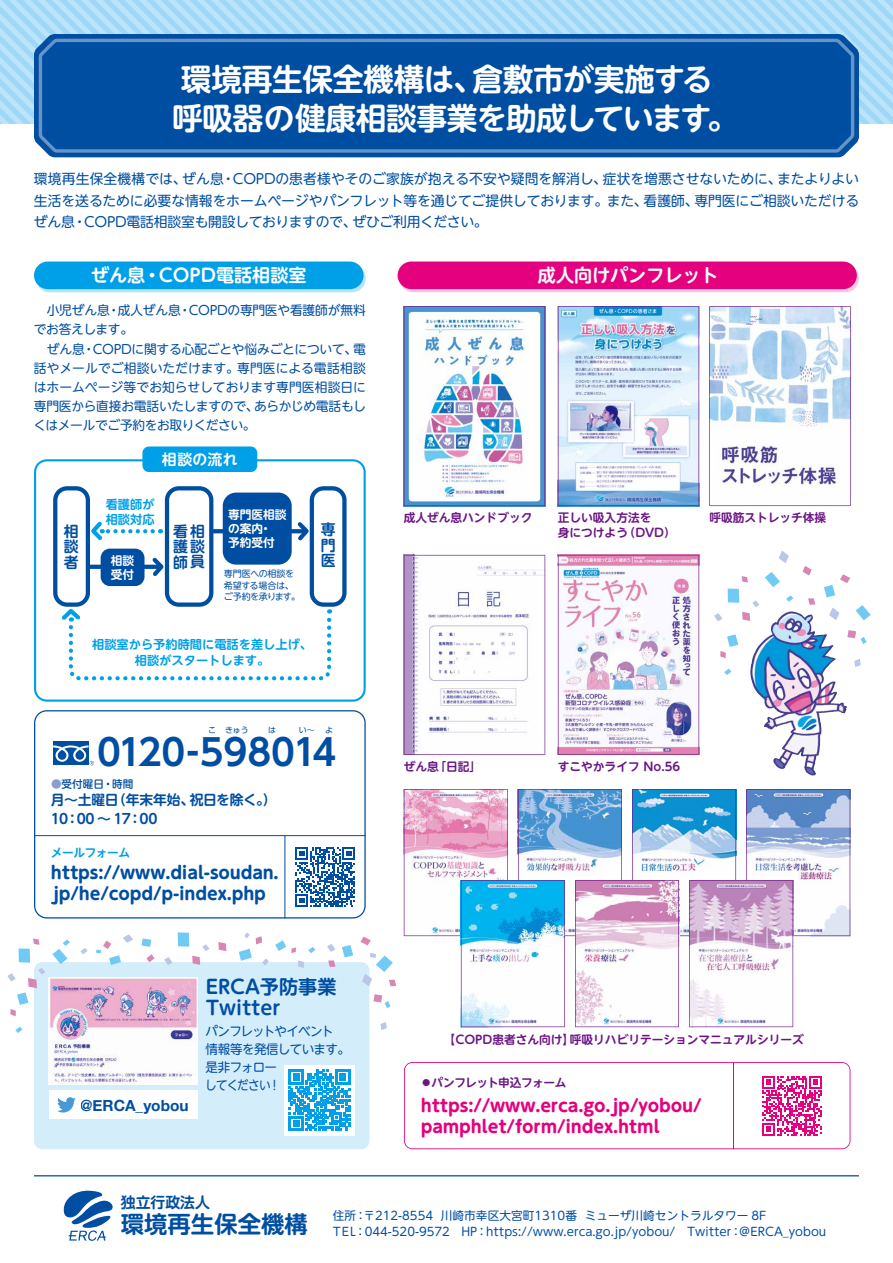
<style>
.page{position:relative;width:893px;height:1263px;background:#fff}
.page>*{position:absolute;margin:0;border:0;box-sizing:border-box;transform-origin:0 0}
.t1{font:700 36.15px "UD Shin Go Pr 6 De";letter-spacing:-.03em;color:#004ea2}
.t2{font:700 30.9px/38.2px "UD Shin M Go Pr 6 De";letter-spacing:-.015em;color:#fff}
.t3{font:700 23.4px "UD Shin M Go Pr 6 De";color:#004ea2}
.t4{font:700 19.2px/21.3px "UD Shin M Go Pr 6 De";color:#004ea2}
.t5{font:700 18px "UD Shin M Go Pr 6 De";color:#fff}
.t6{font:700 16.95px/21.3px "UD Shin M Go Pr 6";letter-spacing:-.01em;color:#e4007f}
.t7{font:700 16.95px/21.3px "UD Shin M Go Pr 6";letter-spacing:-.01em;color:#004ea2}
.t8{font:700 15.45px "Helvetica Neue";color:#004ea2}
.t9{font:700 14.85px/15.5px "UD Shin M Go Pr 6 De";color:#004ea2;text-align:justify}
.t10{font:700 14.85px "UD Shin M Go Pr 6 De";letter-spacing:.02em;color:#fff}
.t11{font:13.8px/21.3px "UD Shin M Go Pr 6";letter-spacing:-.015em;color:#004ea2;text-align:justify}
.t12{font:700 13.8px/19.2px "UD Shin M Go Pr 6 De";letter-spacing:-.03em;color:#004ea2}
.t13{font:12.75px/19.2px "UD Shin M Go Pr 6";letter-spacing:-.02em;color:#004ea2}
.t14{font:12.75px/18px "UD Shin M Go Pr 6";letter-spacing:-.055em;color:#004ea2}
.t15{font:700 12.15px/14.7px "UD Shin M Go Pr 6 De";color:#00a0e9}
.t16{font:11.7px/15.9px "UD Shin M Go Pr 6";color:#004ea2}
.t17{font:700 11.7px/14.9px "UD Shin M Go Pr 6 De";color:#6b1685}
.t18{font:700 11.7px/14.1px "UD Shin M Go Pr 6 De";color:#fff}
.t19{font:700 11.7px "UD Shin M Go Pr 6 De";letter-spacing:-.04em;color:#6b1685}
.t20{font:700 11.7px "UD Shin M Go Pr 6 De";letter-spacing:-.035em;color:#00a0e9}
.t21{font:500 10.65px "UD Shin M Go Pr 6";color:#004ea2}
.t22{font:9px/11.7px "UD Shin M Go Pr 6";letter-spacing:-.035em;color:#004ea2}
.t23{font:7.95px "UD Shin Go Pr 6";color:#004ea2}
.s1{color:#8b9ccf}
</style>
<div class="page">
<svg style="left:0;top:0;width:893px;height:124px;background:#acddf7"></svg>
<svg style="left:34px;top:34px;width:825px;height:123px;background:#0f59a8"></svg>
<svg style="left:64px;top:1190px;width:49px;height:51px"></svg>
<hr style="left:34px;top:1175px;width:825px;height:1px;background:#004ea2">
<svg style="left:34px;top:710px;width:332px;height:208px"></svg>
<div style="left:53px;top:742px;width:36px;height:23px;background:#004ea2"></div>
<svg style="left:53px;top:745px;width:41px;height:20px"></svg>
<svg style="left:34px;top:459px;width:332px;height:243px"></svg>
<div style="left:142px;top:446px;width:115px;height:26px;background:#00a0e9;border-radius:6px"></div>
<div style="left:53px;top:486px;width:37px;height:121px;border:4px solid #004ea2;border-radius:12px"></div>
<div style="left:165px;top:486px;width:48px;height:121px;border:4px solid #004ea2;border-radius:12px"></div>
<svg style="left:58px;top:605px;width:275px;height:77px"></svg>
<svg style="left:149px;top:554px;width:18px;height:26px"></svg>
<div style="left:310px;top:486px;width:37px;height:121px;border:4px solid #004ea2;border-radius:12px"></div>
<svg style="left:87px;top:518px;width:66px;height:26px"></svg>
<svg style="left:90px;top:565px;width:69px;height:4px"></svg>
<svg style="left:294px;top:518px;width:18px;height:26px"></svg>
<svg style="left:213px;top:529px;width:91px;height:4px"></svg>
<div style="left:223px;top:493px;width:69px;height:72px;background:#004ea2;border-radius:13px"></div>
<div style="left:101px;top:549px;width:44px;height:37px;background:#004ea2;border-radius:9px"></div>
<svg style="left:400px;top:265px;width:459px;height:27px"></svg>
<div style="left:398px;top:261px;width:459px;height:28px;background:#e4007f;border-radius:14px"></div>
<svg style="left:36px;top:265px;width:330px;height:27px"></svg>
<div style="left:34px;top:261px;width:330px;height:28px;background:#00a0e9;border-radius:14px"></div>
<img style="left:558px;top:555px;width:141px;height:200px">
<svg style="left:296px;top:847px;width:59px;height:60px"></svg>
<hr style="left:34px;top:835px;width:332px;height:1px;background:#004ea2">
<hr style="left:285px;top:836px;width:1px;height:82px;background:#004ea2">
<svg style="left:404px;top:1062px;width:446px;height:87px"></svg>
<hr style="left:733px;top:1062px;width:1px;height:87px;background:#e4007f">
<div style="left:34px;top:962px;width:335px;height:187px;background:#d3edfb;border-radius:8px"></div>
<img style="left:49px;top:977px;width:149px;height:107px">
<div style="left:284px;top:1065px;width:71px;height:70px;background:#fff"></div>
<svg style="left:289px;top:1070px;width:61px;height:61px"></svg>
<div style="left:49px;top:1091px;width:149px;height:28px;background:#fff"></div>
<svg style="left:57px;top:1097px;width:19px;height:15px"></svg>
<img style="left:750px;top:610px;width:106px;height:166px">
<img style="left:404px;top:306px;width:141px;height:200px">
<svg style="left:709px;top:306px;width:142px;height:200px"></svg>
<img style="left:558px;top:306px;width:141px;height:200px">
<img style="left:404px;top:789px;width:446px;height:238px">
<svg style="left:39px;top:39px;width:815px;height:114px;background:#0652a4"></svg>
<svg style="left:404px;top:555px;width:141px;height:200px"></svg>
<svg style="left:861px;top:637px;width:5px;height:7px"></svg>
<svg style="left:786px;top:595px;width:7px;height:7px"></svg>
<svg style="left:724px;top:669px;width:7px;height:6px"></svg>
<svg style="left:856px;top:605px;width:15px;height:15px"></svg>
<svg style="left:765px;top:572px;width:15px;height:15px"></svg>
<div style="left:728px;top:588px;width:11px;height:15px;background:#71caf3"></div>
<svg style="left:829px;top:607px;width:10px;height:13px"></svg>
<svg style="left:779px;top:551px;width:10px;height:12px"></svg>
<svg style="left:854px;top:659px;width:7px;height:8px"></svg>
<svg style="left:824px;top:585px;width:11px;height:12px"></svg>
<svg style="left:727px;top:634px;width:11px;height:13px"></svg>
<svg style="left:840px;top:574px;width:10px;height:9px"></svg>
<svg style="left:742px;top:576px;width:6px;height:6px"></svg>
<svg style="left:720px;top:651px;width:6px;height:7px"></svg>
<svg style="left:802px;top:566px;width:10px;height:10px"></svg>
<svg style="left:808px;top:598px;width:7px;height:7px"></svg>
<div style="left:847px;top:630px;width:9px;height:8px;background:#d986b5"></div>
<svg style="left:742px;top:600px;width:17px;height:21px"></svg>
<svg style="left:714px;top:613px;width:8px;height:8px"></svg>
<svg style="left:96px;top:950px;width:5px;height:3px"></svg>
<svg style="left:63px;top:939px;width:7px;height:7px"></svg>
<svg style="left:109px;top:955px;width:12px;height:10px"></svg>
<svg style="left:123px;top:934px;width:10px;height:9px"></svg>
<svg style="left:298px;top:960px;width:6px;height:8px"></svg>
<div style="left:142px;top:938px;width:9px;height:9px;background:#71caf3"></div>
<svg style="left:146px;top:954px;width:9px;height:8px"></svg>
<svg style="left:218px;top:942px;width:8px;height:9px"></svg>
<svg style="left:103px;top:941px;width:8px;height:8px"></svg>
<div style="left:178px;top:932px;width:11px;height:15px;background:#71caf3"></div>
<svg style="left:192px;top:944px;width:17px;height:21px"></svg>
<svg style="left:164px;top:957px;width:8px;height:8px"></svg>
<svg style="left:275px;top:940px;width:21px;height:13px"></svg>
<svg style="left:239px;top:932px;width:23px;height:29px"></svg>
<svg style="left:262px;top:958px;width:7px;height:7px"></svg>
<svg style="left:308px;top:947px;width:7px;height:6px"></svg>
<svg style="left:385px;top:1001px;width:5px;height:7px"></svg>
<svg style="left:380px;top:1022px;width:7px;height:8px"></svg>
<div style="left:373px;top:994px;width:9px;height:8px;background:#d986b5"></div>
<svg style="left:362px;top:953px;width:34px;height:33px"></svg>
<svg style="left:342px;top:945px;width:11px;height:12px"></svg>
<svg style="left:360px;top:936px;width:11px;height:9px"></svg>
<svg style="left:328px;top:960px;width:7px;height:7px"></svg>
<svg style="left:327px;top:944px;width:8px;height:8px"></svg>
<svg style="left:80px;top:948px;width:8px;height:6px"></svg>
<svg style="left:15px;top:1027px;width:8px;height:6px"></svg>
<svg style="left:52px;top:949px;width:16px;height:15px"></svg>
<div style="left:19px;top:948px;width:11px;height:15px;background:#71caf3"></div>
<svg style="left:17px;top:992px;width:11px;height:13px"></svg>
<svg style="left:33px;top:938px;width:6px;height:7px"></svg>
<svg style="left:10px;top:1009px;width:6px;height:7px"></svg>
<svg style="left:28px;top:968px;width:17px;height:20px"></svg>
<svg style="left:7px;top:973px;width:9px;height:8px"></svg>
<h2 class="t2" style="left:172px;top:58px;width:567px">環境再生保全機構は、倉敷市が実施する呼吸器の健康相談事業を助成しています。</h2>
<p class="t11" style="left:34px;top:168px;width:827px">環境再生保全機構では、ぜん息・COPDの患者様やそのご家族が抱える不安や疑問を解消し、症状を増悪させないために、またよりよい生活を送るために必要な情報をホームページやパンフレット等を通じてご提供しております。また、看護師、専門医にご相談いただけるぜん息・COPD電話相談室も開設しておりますので、ぜひご利用ください。</p>
<h3 class="t5" style="left:91px;top:260px;width:217px">ぜん息・COPD電話相談室</h3>
<h3 class="t5" style="left:538px;top:260px;width:182px">成人向けパンフレット</h3>
<p class="t13" style="left:34px;top:300px;width:334px">　小児ぜん息・成人ぜん息・COPDの専門医や看護師が無料でお答えします。<br>　ぜん息・COPDに関する心配ごとや悩みごとについて、電話やメールでご相談いただけます。専門医による電話相談はホームページ等でお知らせしております専門医相談日に専門医から直接お電話いたしますので、あらかじめ電話もしくはメールでご予約をお取りください。</p>
<p class="t9" style="left:64px;top:522px;width:16px">相談者</p>
<p class="t10" style="left:162px;top:446px;width:77px">相談の流れ</p>
<p class="t15" style="left:106px;top:496px;width:50px">看護師が相談対応</p>
<p class="t18" style="left:228px;top:507px;width:60px">専門医相談の案内・<br>予約受付</p>
<p class="t9" style="left:173px;top:522px;width:33px">看相護談師員</p>
<p class="t9" style="left:321px;top:521px;width:16px">専門医</p>
<p class="t18" style="left:111px;top:553px;width:25px">相談受付</p>
<p class="t22" style="left:224px;top:567px;width:78px">専門医への相談を希望する場合は、ご予約を承ります。</p>
<p class="t15" style="left:92px;top:636px;width:222px;line-height:15.9px;text-align:center">相談室から予約時間に電話を差し上げ、相談がスタートします。</p>
<p class="t23" style="left:208px;top:723px;width:126px">こ　きゅう 　 は　 　 い～　 よ</p>
<h1 class="t1" style="left:97px;top:723px;width:241px">0120-598014</h1>
<p class="t21" style="left:51px;top:774px;width:84px"><span class="s1">●</span>受付曜日・時間</p>
<p class="t12" style="left:51px;top:789px;width:227px">月～土曜日（年末年始、祝日を除く。）<br>10：00 ～ 17：00</p>
<p class="t20" style="left:51px;top:843px;width:81px">メールフォーム</p>
<h3 class="t7" style="left:51px;top:861px;width:229px">https://www.dial-soudan. jp/he/copd/p-index.php</h3>
<h3 class="t4" style="left:206px;top:975px;width:132px">ERCA予防事業<br>Twitter</h3>
<p class="t8" style="left:80px;top:1093px;width:110px">@ERCA_yobou</p>
<p class="t14" style="left:205px;top:1021px;width:146px">パンフレットやイベント<br>情報等を発信しています。是非フォロー<br>してください！</p>
<p class="t17" style="left:404px;top:510px;width:130px">成人ぜん息ハンドブック</p>
<p class="t17" style="left:558px;top:509px;width:120px">正しい吸入方法を<br>身につけよう（DVD）</p>
<p class="t17" style="left:709px;top:509px;width:118px">呼吸筋ストレッチ体操</p>
<p class="t17" style="left:404px;top:759px;width:79px">ぜん息「日記」</p>
<p class="t17" style="left:558px;top:759px;width:124px">すこやかライフ No.56</p>
<p class="t17" style="left:444px;top:1031px;width:362px">【COPD患者さん向け】呼吸リハビリテーションマニュアルシリーズ</p>
<p class="t19" style="left:420px;top:1073px;width:147px">●パンフレット申込フォーム</p>
<h3 class="t6" style="left:421px;top:1093px;width:282px">https://www.erca.go.jp/yobou/ pamphlet/form/index.html</h3>
<p class="t9" style="left:121px;top:1193px;width:91px">独立行政法人</p>
<h3 class="t3" style="left:121px;top:1204px;width:189px">環境再生保全機構</h3>
<p class="t16" style="left:333px;top:1207px;width:495px">住所：〒212-8554 川崎市幸区大宮町1310番 ミューザ川崎セントラルタワー 8F<br>TEL：044-520-9572　HP：https://www.erca.go.jp/yobou/　Twitter：＠ERCA_yobou</p>
</div>
